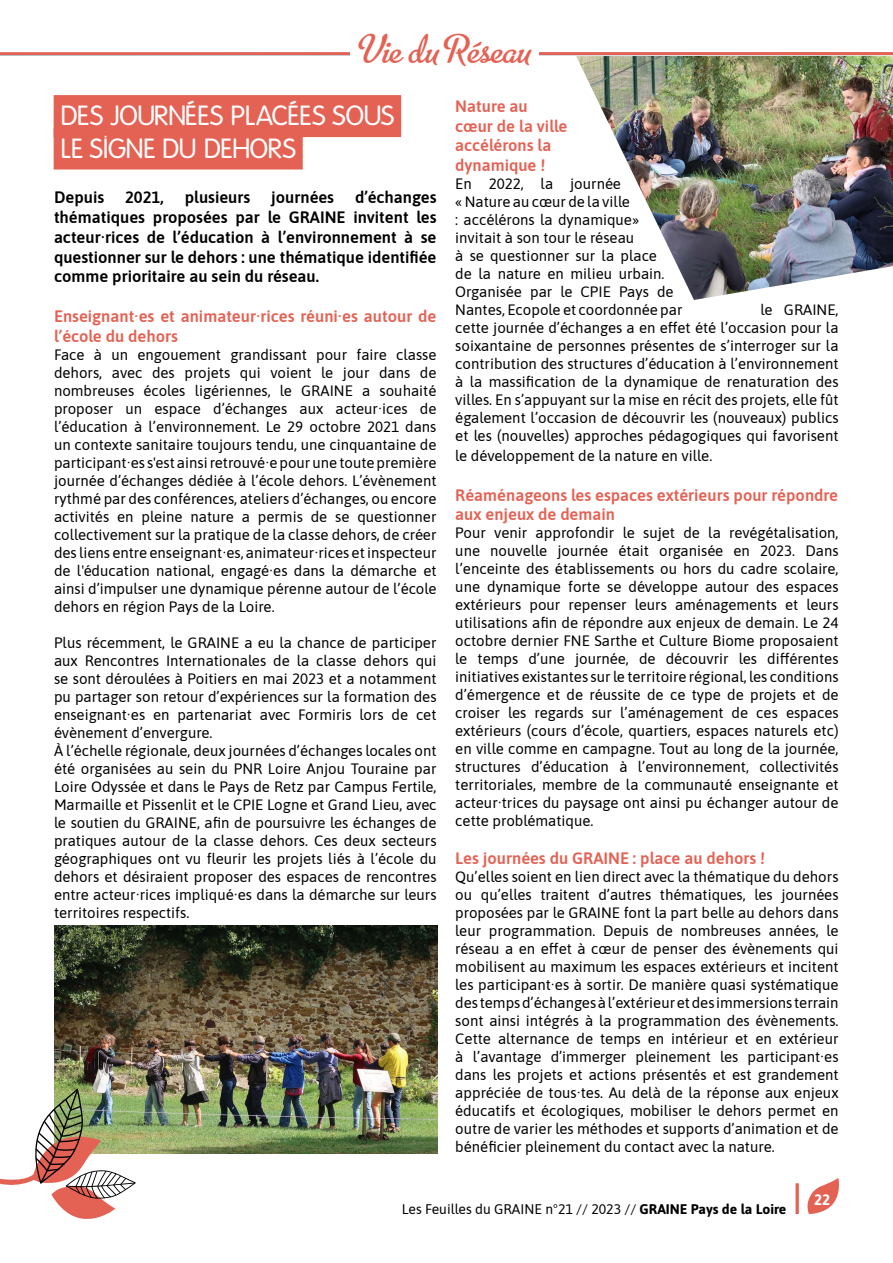
<style>
.page{position:relative;width:893px;height:1263px;background:#fff}
.page>*{position:absolute;margin:0;border:0;box-sizing:border-box;transform-origin:0 0}
.t1{font:45px "Metro Script";color:#e46254}
.t2{font:27px/32.4px "Folks";letter-spacing:-.03em;color:#fff}
.t3{font:600 16.5px/19.8px "Asap";color:#000;text-align:justify}
.t4{font:600 16.5px/19.8px "Asap";color:#e46254}
.t5{font:15px/18px "Asap";color:#000;text-align:justify}
.t6{font:700 15px "Asap";color:#fff}
.t7{font:13.95px "Asap";color:#000}
.s1{font-weight:700}
</style>
<div class="page">
<svg style="left:0;top:55px;width:893px;height:1px"></svg>
<hr style="left:0;top:52px;width:893px;height:3px;background:#e46254">
<svg style="left:807px;top:1178px;width:32px;height:36px"></svg>
<svg style="left:795px;top:1183px;width:4px;height:31px"></svg>
<div style="left:54px;top:95px;width:347px;height:42px;background:#e46254"></div>
<div style="left:54px;top:127px;width:249px;height:42px;background:#e46254"></div>
<img style="left:576px;top:56px;width:317px;height:244px">
<img style="left:54px;top:926px;width:383px;height:228px">
<div style="left:350px;top:31px;width:188px;height:43px;background:#fff"></div>
<svg style="left:0;top:1088px;width:136px;height:131px"></svg>
<h1 class="t1" style="left:362px;top:25px;width:170px">Vie du Réseau</h1>
<h2 class="t2" style="left:61px;top:100px;width:335px">DES JOURNÉES PLACÉES SOUS<br>LE SIGNE DU DEHORS</h2>
<p class="t3" style="left:54px;top:187px;width:52px">Depuis</p>
<p class="t3" style="left:125px;top:187px;width:40px">2021,</p>
<p class="t3" style="left:185px;top:187px;width:67px">plusieurs</p>
<p class="t3" style="left:271px;top:187px;width:64px">journées</p>
<p class="t3" style="left:54px;top:187px;width:384px;text-indent:301px">d’échanges thématiques proposées par le GRAINE invitent les acteur·rices de l’éducation à l’environnement à se questionner sur le dehors : une thématique identifiée comme prioritaire au sein du réseau.</p>
<p class="t4" style="left:54px;top:306px;width:384px">Enseignant·es et animateur·rices réuni·es autour de l’école du dehors</p>
<p class="t5" style="left:54px;top:345px;width:384px">Face à un engouement grandissant pour faire classe dehors, avec des projets qui voient le jour dans de nombreuses écoles ligériennes, le GRAINE a souhaité proposer un espace d’échanges aux acteur·ices de l’éducation à l’environnement. Le 29 octobre 2021 dans un contexte sanitaire toujours tendu, une cinquantaine de participant·es s'est ainsi retrouvé·e pour une toute première journée d’échanges dédiée à l’école dehors. L’évènement rythmé par des conférences, ateliers d’échanges, ou encore activités en pleine nature a permis de se questionner collectivement sur la pratique de la classe dehors, de créer des liens entre enseignant·es, animateur·rices et inspecteur de l'éducation national, engagé·es dans la démarche et ainsi d’impulser une dynamique pérenne autour de l’école dehors en région Pays de la Loire.</p>
<p class="t5" style="left:54px;top:633px;width:384px;text-align:left">Plus récemment, le GRAINE a eu la chance de participer aux Rencontres Internationales de la classe dehors qui se sont déroulées à Poitiers en mai 2023 et a notamment pu partager son retour d’expériences sur la formation des enseignant·es en partenariat avec Formiris lors de cet évènement d’envergure.<br>À l’échelle régionale, deux journées d’échanges locales ont été organisées au sein du PNR Loire Anjou Touraine par Loire Odyssée et dans le Pays de Retz par Campus Fertile, Marmaille et Pissenlit et le CPIE Logne et Grand Lieu, avec le soutien du GRAINE, afin de poursuivre les échanges de pratiques autour de la classe dehors. Ces deux secteurs géographiques ont vu fleurir les projets liés à l’école du dehors et désiraient proposer des espaces de rencontres entre acteur·rices impliqué·es dans la démarche sur leurs territoires respectifs.</p>
<p class="t4" style="left:455px;top:95px;width:114px">Nature au cœur de la ville accélérons la dynamique !</p>
<p class="t5" style="left:455px;top:174px;width:229px;text-align:left">En 2022, la journée<br>« Nature au cœur de la ville<br>: accélérons la dynamique» invitait à son tour le réseau<br>à se questionner sur la place<br>de la nature en milieu urbain.<br>Organisée par le CPIE Pays de<br>Nantes, Ecopole et coordonnée par</p>
<p class="t5" style="left:455px;top:300px;width:385px;text-indent:305px">le GRAINE, cette journée d’échanges a en effet été l’occasion pour la soixantaine de personnes présentes de s’interroger sur la contribution des structures d’éducation à l’environnement à la massification de la dynamique de renaturation des villes. En s’appuyant sur la mise en récit des projets, elle fût également l’occasion de découvrir les (nouveaux) publics et les (nouvelles) approches pédagogiques qui favorisent</p>
<p class="t5" style="left:455px;top:446px;width:258px">le développement de la nature en ville.</p>
<p class="t4" style="left:455px;top:484px;width:384px">Réaménageons les espaces extérieurs pour répondre aux enjeux de demain</p>
<p class="t5" style="left:455px;top:523px;width:385px">Pour venir approfondir le sujet de la revégétalisation, une nouvelle journée était organisée en 2023. Dans l’enceinte des établissements ou hors du cadre scolaire, une dynamique forte se développe autour des espaces extérieurs pour repenser leurs aménagements et leurs utilisations afin de répondre aux enjeux de demain. Le 24 octobre dernier FNE Sarthe et Culture Biome proposaient le temps d’une journée, de découvrir les différentes initiatives existantes sur le territoire régional, les conditions d’émergence et de réussite de ce type de projets et de croiser les regards sur l’aménagement de ces espaces extérieurs (cours d’école, quartiers, espaces naturels etc) en ville comme en campagne. Tout au long de la journée, structures d’éducation à l’environnement, collectivités territoriales, membre de la communauté enseignante et acteur·trices du paysage ont ainsi pu échanger autour de cette problématique.</p>
<p class="t4" style="left:455px;top:848px;width:311px">Les journées du GRAINE : place au dehors !</p>
<p class="t5" style="left:455px;top:867px;width:385px">Qu’elles soient en lien direct avec la thématique du dehors ou qu’elles traitent d’autres thématiques, les journées proposées par le GRAINE font la part belle au dehors dans leur programmation. Depuis de nombreuses années, le réseau a en effet à cœur de penser des évènements qui mobilisent au maximum les espaces extérieurs et incitent les participant·es à sortir. De manière quasi systématique des temps d’échanges à l’extérieur et des immersions terrain sont ainsi intégrés à la programmation des évènements.<br>Cette alternance de temps en intérieur et en extérieur à l’avantage d’immerger pleinement les participant·es dans les projets et actions présentés et est grandement appréciée de tous·tes. Au delà de la réponse aux enjeux éducatifs et écologiques, mobiliser le dehors permet en outre de varier les méthodes et supports d’animation et de bénéficier pleinement du contact avec la nature.</p>
<p class="t7" style="left:402px;top:1199px;width:386px">Les Feuilles du GRAINE n°21 // 2023 // <span class="s1">GRAINE Pays de la Loire</span></p>
<p class="t6" style="left:814px;top:1189px;width:18px">22</p>
</div>
